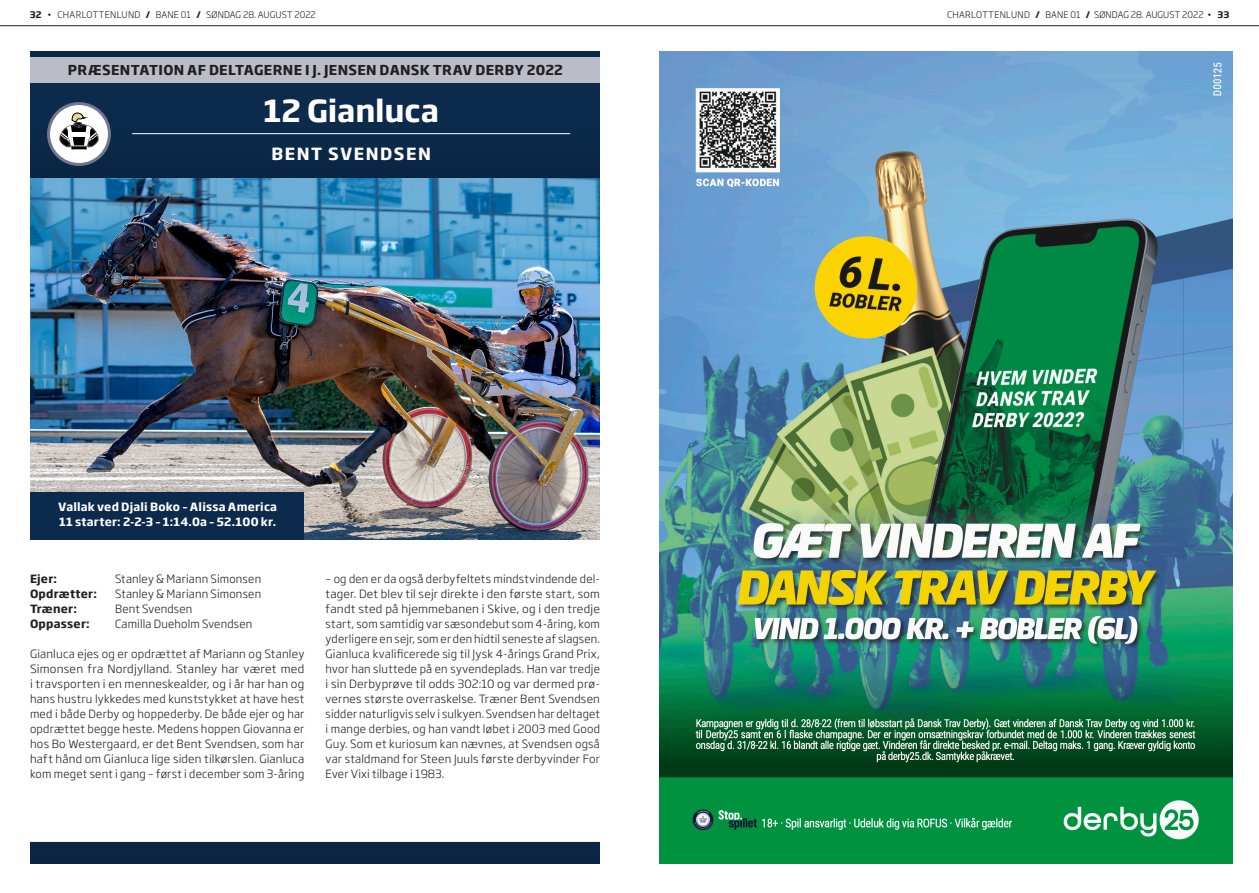
<style>
.page{position:relative;width:1259px;height:893px;background:#fff}
.page>*{position:absolute;margin:0;border:0;box-sizing:border-box;transform-origin:0 0}
.Tips_brødtekst{font:700 30px "Soho Gothic Pro";letter-spacing:-.005em;color:#fff}
.Rubrik{font:700 16.65px "Soho Gothic Pro";letter-spacing:.09em;color:#fff}
.Tips_brødtekst-2{font:700 13.5px "Soho Gothic Pro";letter-spacing:.025em;color:#231f20}
.Tips_brødtekst-3{font:300 11.25px/15px "Soho Gothic Pro";letter-spacing:.015em;color:#231f20;text-align:justify}
.Tips_brødtekst-4{font:700 11.25px "Soho Gothic Pro";letter-spacing:.02em;color:#fff}
.Tips_brødtekst-5{font:700 11.25px "Soho Gothic Pro";letter-spacing:.02em;color:#231f20}
.t1{font:300 9px "Soho Gothic Pro";letter-spacing:.015em;color:#231f20}
.s1{font-weight:700}
</style>
<div class="page">
<div style="left:30px;top:51px;width:570px;height:127px;background:#0c2b4c"></div>
<div style="left:30px;top:126px;width:570px;height:52px;background:#0b2847"></div>
<div style="left:30px;top:842px;width:570px;height:21px;background:#0a2644"></div>
<hr style="left:132px;top:133px;width:438px;height:1px;background:#fff">
<img style="left:30px;top:178px;width:570px;height:361px">
<div style="left:49px;top:104px;width:60px;height:60px;background:#fff;border-radius:50%"></div>
<svg style="left:60px;top:113px;width:38px;height:36px"></svg>
<div style="left:47px;top:102px;width:64px;height:64px;border:3px solid #72768e;border-radius:50%"></div>
<div style="left:31px;top:492px;width:273px;height:48px;background:#0c2b4c"></div>
<div style="left:30px;top:57px;width:570px;height:26px;background:#babcc8"></div>
<img style="left:659px;top:51px;width:573px;height:812px">
<hr style="left:0;top:25px;width:1259px;height:1px;background:#231f20">
<p class="t1" style="left:30px;top:7px;width:287px"><span class="s1">32</span> • CHARLOTTENLUND <span class="s1">/</span> BANE 01 <span class="s1">/</span> SØNDAG 28. AUGUST 2022</p>
<p class="t1" style="left:947px;top:7px;width:284px">CHARLOTTENLUND <span class="s1">/</span> BANE 01 <span class="s1">/</span> SØNDAG 28. AUGUST 2022 • <span class="s1">33</span></p>
<p class="Tips_brødtekst-2" style="left:68px;top:59px;width:497px">PRÆSENTATION AF DELTAGERNE I J. JENSEN DANSK TRAV DERBY 2022</p>
<p class="Tips_brødtekst" style="left:263px;top:87px;width:177px">12 Gianluca</p>
<p class="Rubrik" style="left:271px;top:141px;width:161px">BENT SVENDSEN</p>
<p class="Tips_brødtekst-4" style="left:58px;top:498px;width:221px">Vallak ved Djali Boko – Alissa America</p>
<p class="Tips_brødtekst-4" style="left:59px;top:513px;width:219px">11 starter: 2-2-3 – 1:14.0a – 52.100 kr.</p>
<p class="Tips_brødtekst-5" style="left:30px;top:570px;width:29px">Ejer:</p>
<p class="Tips_brødtekst-3" style="left:115px;top:571px;width:148px">Stanley &amp; Mariann Simonsen</p>
<p class="Tips_brødtekst-5" style="left:30px;top:585px;width:68px">Opdrætter:</p>
<p class="Tips_brødtekst-3" style="left:115px;top:586px;width:148px">Stanley &amp; Mariann Simonsen</p>
<p class="Tips_brødtekst-5" style="left:30px;top:600px;width:48px">Træner:</p>
<p class="Tips_brødtekst-3" style="left:115px;top:601px;width:79px">Bent Svendsen</p>
<p class="Tips_brødtekst-5" style="left:30px;top:615px;width:61px">Oppasser:</p>
<p class="Tips_brødtekst-3" style="left:115px;top:616px;width:139px">Camilla Dueholm Svendsen</p>
<p class="Tips_brødtekst-3" style="left:30px;top:646px;width:276px">Gianluca ejes og er opdrættet af Mariann og Stanley Simonsen fra Nordjylland. Stanley har været med i travsporten i en menneskealder, og i år har han og hans hustru lykkedes med kunststykket at have hest med i både Derby og hoppederby. De både ejer og har opdrættet begge heste. Medens hoppen Giovanna er hos Bo Westergaard, er det Bent Svendsen, som har haft hånd om Gianluca lige siden tilkørslen. Gianluca kom meget sent i gang – først i december som 3-åring</p>
<p class="Tips_brødtekst-3" style="left:326px;top:570px;width:276px">– og den er da også derbyfeltets mindstvindende del&shy;tager. Det blev til sejr direkte i den første start, som fandt sted på hjemmebanen i Skive, og i den tredje start, som samtidig var sæsondebut som 4-åring, kom yderligere en sejr, som er den hidtil seneste af slagsen.<br>Gianluca kvalificerede sig til Jysk 4-årings Grand Prix, hvor han sluttede på en syvendeplads. Han var tredje i sin Derbyprøve til odds 302:10 og var dermed prø&shy;vernes største overraskelse. Træner Bent Svendsen sidder naturligvis selv i sulkyen. Svendsen har deltaget i mange derbies, og han vandt løbet i 2003 med Good Guy. Som et kuriosum kan nævnes, at Svendsen også var staldmand for Steen Juuls første derbyvinder For Ever Vixi tilbage i 1983.</p>
</div>
